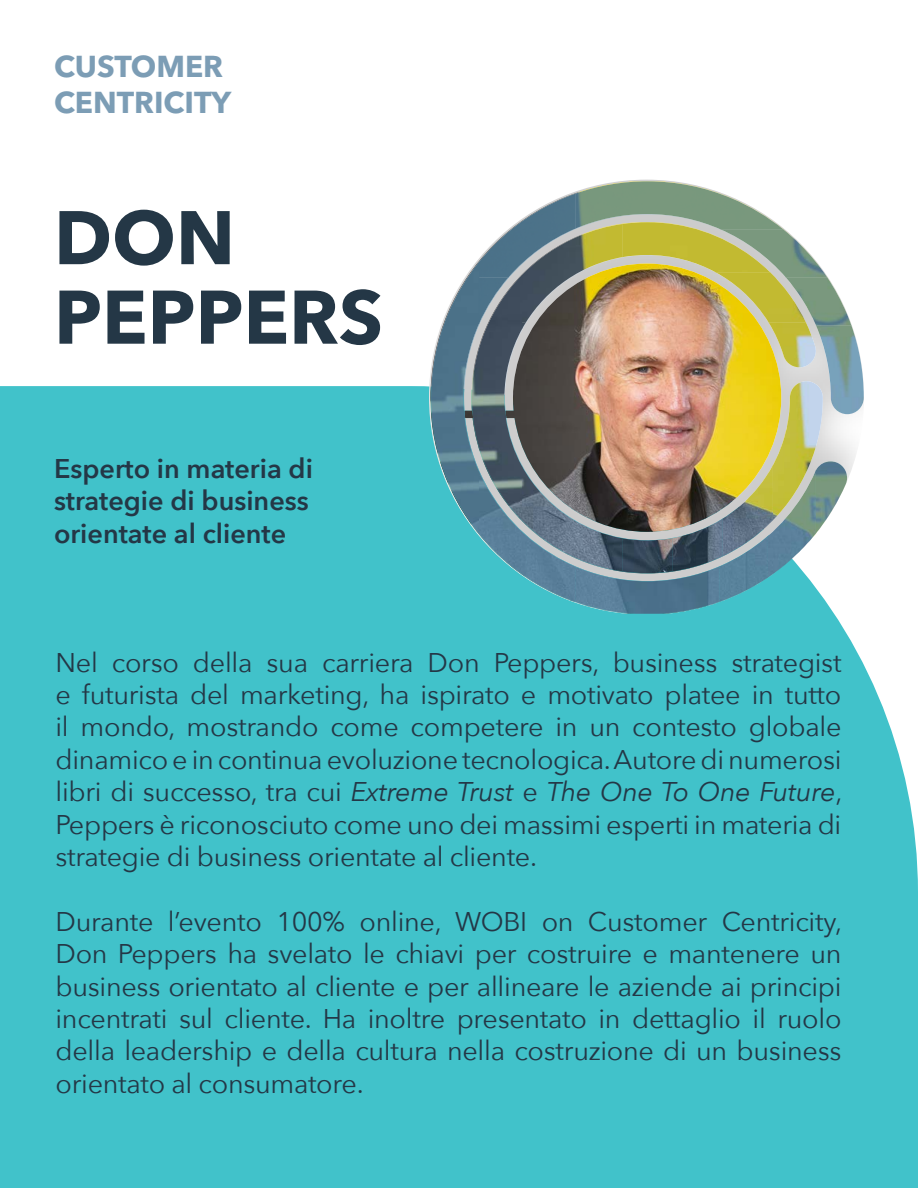
<style>
.page{position:relative;width:918px;height:1188px;background:#fff}
.page>*{position:absolute;margin:0;border:0;box-sizing:border-box;transform-origin:0 0}
.t1{font:700 75px/79.5px "Avenir Next LT Pro";color:#243746}
.t2{font:700 30px/36px "Avenir Next LT Pro";color:#7c9db5}
.t3{font:27px/32.4px "Avenir Next";letter-spacing:-.01em;color:#243746;text-align:justify}
.t4{font:600 27px/32.4px "Avenir Next";color:#243746}
.s1{font-style:italic}
</style>
<div class="page">
<div style="left:0;top:386px;width:918px;height:802px;background:#41c2ca"></div>
<img style="left:430px;top:192px;width:433px;height:422px">
<img style="left:463px;top:214px;width:401px;height:367px">
<img style="left:479px;top:194px;width:96px;height:81px">
<img style="left:575px;top:181px;width:209px;height:48px">
<img style="left:431px;top:262px;width:48px;height:272px">
<img style="left:770px;top:229px;width:57px;height:48px">
<img style="left:823px;top:277px;width:29px;height:48px">
<img style="left:823px;top:325px;width:41px;height:209px">
<img style="left:479px;top:521px;width:48px;height:57px">
<img style="left:768px;top:540px;width:48px;height:38px">
<img style="left:527px;top:556px;width:48px;height:46px">
<img style="left:720px;top:556px;width:48px;height:46px">
<img style="left:575px;top:571px;width:145px;height:43px">
<img style="left:504px;top:255px;width:319px;height:285px">
<img style="left:522px;top:224px;width:101px;height:99px">
<img style="left:622px;top:222px;width:148px;height:51px">
<img style="left:472px;top:275px;width:50px;height:246px">
<img style="left:715px;top:272px;width:91px;height:51px">
<svg style="left:522px;top:322px;width:4px;height:7px"></svg>
<img style="left:769px;top:322px;width:49px;height:45px">
<img style="left:773px;top:381px;width:50px;height:140px">
<img style="left:522px;top:466px;width:50px;height:90px">
<img style="left:723px;top:465px;width:50px;height:91px">
<img style="left:572px;top:519px;width:51px;height:52px">
<img style="left:672px;top:519px;width:51px;height:52px">
<img style="left:622px;top:538px;width:51px;height:35px">
<p class="t2" style="left:54px;top:48px;width:179px">CUSTOMER<br>CENTRICITY</p>
<h1 class="t1" style="left:54px;top:197px;width:331px">DON<br>PEPPERS</h1>
<p class="t4" style="left:54px;top:452px;width:260px">Esperto in materia di strategie di business orientate al cliente</p>
<p class="t3" style="left:56px;top:646px;width:788px">Nel corso della sua carriera Don Peppers, business strategist e futurista del marketing, ha ispirato e motivato platee in tutto il mondo, mostrando come competere in un contesto globale dinamico e in continua evoluzione tecnologica. Autore di numerosi libri di successo, tra cui <span class="s1">Extreme Trust</span> e <span class="s1">The One To One Future</span>, Peppers è riconosciuto come uno dei massimi esperti in materia di strategie di business orientate al cliente.</p>
<p class="t3" style="left:56px;top:905px;width:788px">Durante l’evento 100% online, WOBI on Customer Centricity, Don Peppers ha svelato le chiavi per costruire e mantenere un business orientato al cliente e per allineare le aziende ai principi incentrati sul cliente. Ha inoltre presentato in dettaglio il ruolo della leadership e della cultura nella costruzione di un business orientato al consumatore.</p>
</div>
